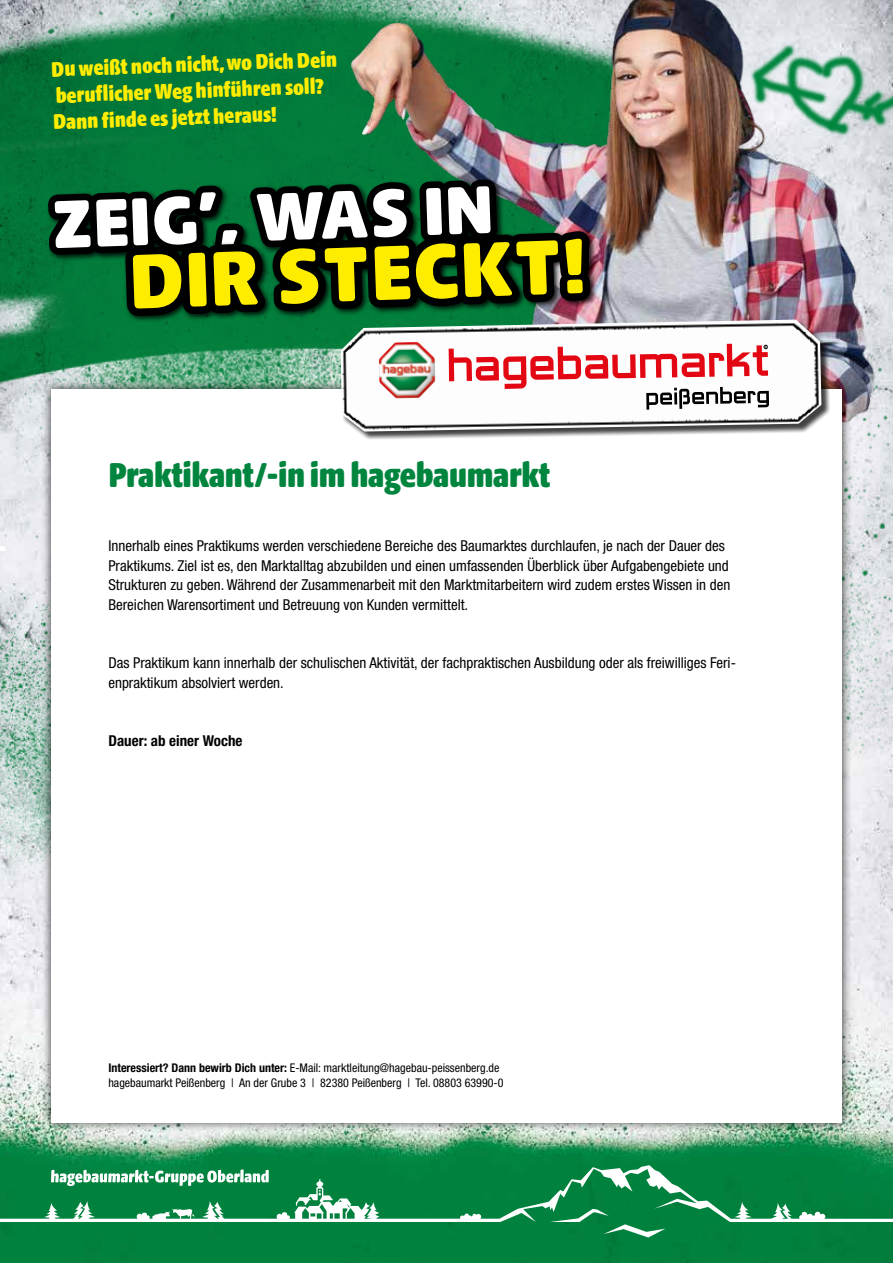
<style>
.page{position:relative;width:893px;height:1263px;background:#fff}
.page>*{position:absolute;margin:0;border:0;box-sizing:border-box;transform-origin:0 0}
.t1{font:84px "Hagebau Beta Outline";color:#ffed00}
.t2{font:73.5px "Hagebau Beta Outline";color:#fff}
.t3{font:37.5px "Hagebau Beta Condensed";letter-spacing:-.01em;color:#00853e}
.t4{font:23.1px/26.4px "Hagebau Beta Condensed";color:#ffed00}
.t5{font:condensed 15px/19.5px "Helvetica Neue LT Pro";color:#000}
.t6{font:700 condensed 15px "Helvetica Neue LT Pro";color:#000}
.t7{font:condensed 12px/15.8px "Helvetica Neue LT Pro";color:#000}
.s1{font-weight:700}
</style>
<div class="page">
<img style="left:0;top:836px;width:893px;height:427px">
<img style="left:0;top:0;width:893px;height:836px">
<img style="left:0;top:489px;width:41px;height:515px">
<img style="left:296px;top:0;width:597px;height:470px">
<img style="left:746px;top:43px;width:147px;height:99px">
<div style="left:41px;top:379px;width:811px;height:753px;background:#000;opacity:.75"></div>
<div style="left:51px;top:389px;width:791px;height:734px;background:#fff"></div>
<svg style="left:0;top:1165px;width:893px;height:57px;background:#209156"></svg>
<svg style="left:550px;top:1209px;width:115px;height:28px;background:#1d8f53"></svg>
<svg style="left:295px;top:1179px;width:56px;height:29px"></svg>
<svg style="left:51px;top:1169px;width:218px;height:17px"></svg>
<svg style="left:357px;top:320px;width:478px;height:119px"></svg>
<img style="left:341px;top:320px;width:480px;height:111px">
<img style="left:380px;top:383px;width:37px;height:15px">
<svg style="left:448px;top:343px;width:321px;height:67px"></svg>
<svg style="left:0;top:546px;width:6px;height:5px"></svg>
<svg style="left:38px;top:188px;width:68px;height:774px"></svg>
<svg style="left:142px;top:325px;width:70px;height:64px;background:#379562"></svg>
<img style="left:84px;top:0;width:513px;height:325px">
<h3 class="t4" style="left:51px;top:57px;width:287px;rotate:-2deg">Du weißt noch nicht, wo Dich Dein berufl icher Weg hinführen soll?<br>Dann fi nde es jetzt heraus!</h3>
<h2 class="t2" style="left:51px;top:186px;width:443px;rotate:-2deg">ZEIG’, WAS IN</h2>
<h1 class="t1" style="left:128px;top:238px;width:458px;rotate:-2deg">DIR STECKT!</h1>
<h3 class="t3" style="left:108px;top:456px;width:443px">Praktikant/-in im hagebaumarkt</h3>
<p class="t5" style="left:108px;top:536px;width:623px">Innerhalb eines Praktikums werden verschiedene Bereiche des Baumarktes durchlaufen, je nach der Dauer des Praktikums. Ziel ist es, den Marktalltag abzubilden und einen umfassenden Überblick über Aufgabengebiete und Strukturen zu geben. Während der Zusammenarbeit mit den Marktmitarbeitern wird zudem erstes Wissen in den Bereichen Warensortiment und Betreuung von Kunden vermittelt.</p>
<p class="t5" style="left:108px;top:653px;width:629px">Das Praktikum kann innerhalb der schulischen Aktivität, der fachpraktischen Ausbildung oder als freiwilliges Feri&shy;enpraktikum absolviert werden.</p>
<p class="t6" style="left:108px;top:732px;width:136px">Dauer: ab einer Woche</p>
<p class="t7" style="left:108px;top:1059px;width:397px"><span class="s1">Interessiert? Dann bewirb Dich unter:</span> E-Mail: marktleitung@hagebau-peissenberg.de hagebaumarkt Peißenberg | An der Grube 3 | 82380 Peißenberg | Tel. 08803 63990-0</p>
</div>
